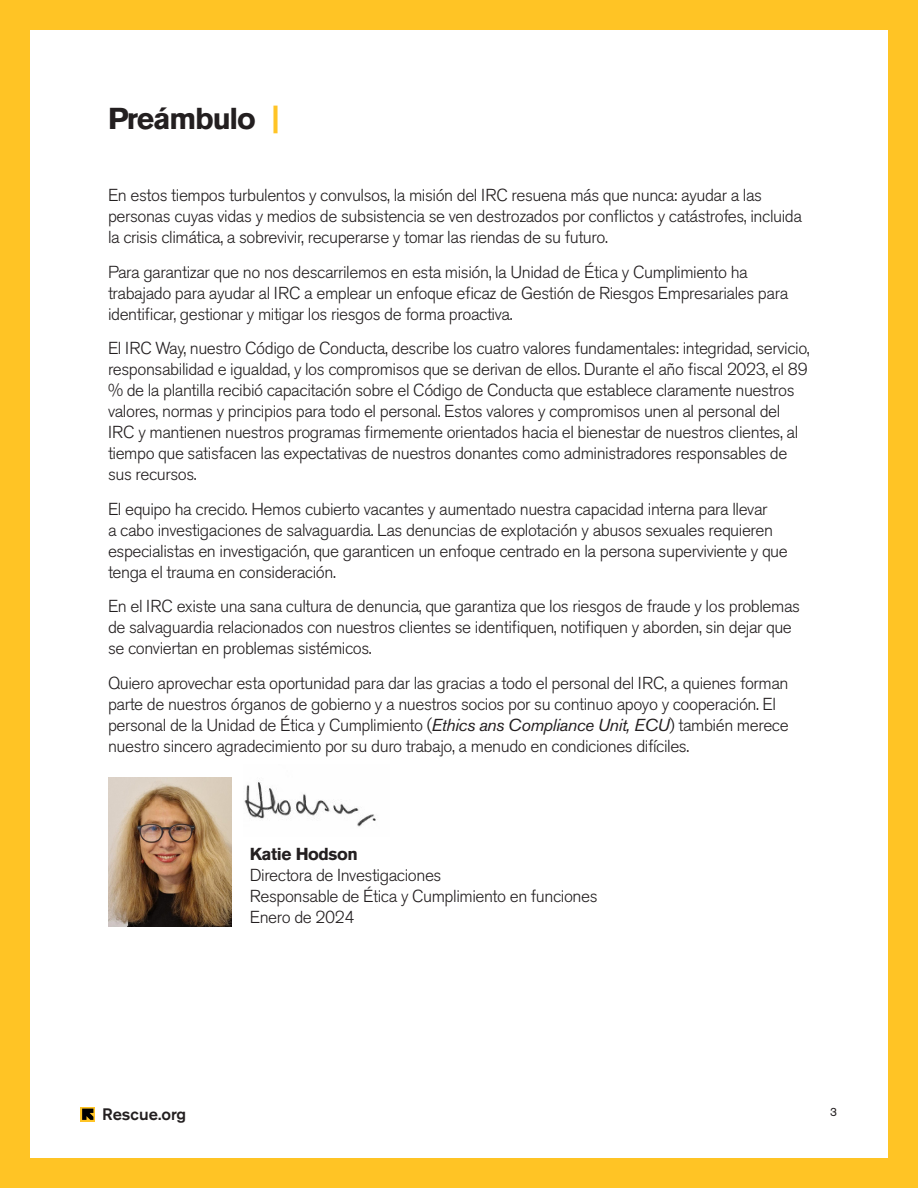
<style>
.page{position:relative;width:918px;height:1188px;background:#fff}
.page>*{position:absolute;margin:0;border:0;box-sizing:border-box;transform-origin:0 0}
.Page_Title{font:700 30px "Akzidenz Grotesk Std";letter-spacing:-.04em;color:#231f20}
.Body{font:300 17.25px/21px "Akzidenz Grotesk Std";letter-spacing:-.025em;color:#231f20}
.Body-2{font:700 17.25px "Akzidenz Grotesk Std";letter-spacing:-.025em;color:#231f20}
.t1{font:500 16.5px "Akzidenz Grotesk Std";color:#231f20}
.t2{font:12px "Akzidenz Grotesk Std";color:#231f20}
.s1{color:#ffc425}
.s2{font-weight:400;font-style:italic}
</style>
<div class="page">
<svg style="left:81px;top:1107px;width:14px;height:15px"></svg>
<svg style="left:82px;top:1109px;width:11px;height:11px"></svg>
<div style="left:0;top:0;width:918px;height:1188px;border:30px solid #ffc425"></div>
<img style="left:108px;top:778px;width:123px;height:149px">
<img style="left:244px;top:780px;width:132px;height:47px">
<p class="Page_Title" style="left:108px;top:101px;width:173px">Preámbulo <span class="s1">|</span></p>
<p class="Body" style="left:108px;top:185px;width:696px">En estos tiempos turbulentos y convulsos, la misión del IRC resuena más que nunca: ayudar a las personas cuyas vidas y medios de subsistencia se ven destrozados por conflictos y catástrofes, incluida la crisis climática, a sobrevivir, recuperarse y tomar las riendas de su futuro.</p>
<p class="Body" style="left:108px;top:262px;width:682px">Para garantizar que no nos descarrilemos en esta misión, la Unidad de Ética y Cumplimiento ha trabajado para ayudar al IRC a emplear un enfoque eficaz de Gestión de Riesgos Empresariales para identificar, gestionar y mitigar los riesgos de forma proactiva.</p>
<p class="Body" style="left:108px;top:338px;width:703px">El IRC Way, nuestro Código de Conducta, describe los cuatro valores fundamentales: integridad, servicio, responsabilidad e igualdad, y los compromisos que se derivan de ellos. Durante el año fiscal 2023, el 89 % de la plantilla recibió capacitación sobre el Código de Conducta que establece claramente nuestros valores, normas y principios para todo el personal. Estos valores y compromisos unen al personal del IRC y mantienen nuestros programas firmemente orientados hacia el bienestar de nuestros clientes, al tiempo que satisfacen las expectativas de nuestros donantes como administradores responsables de sus recursos.</p>
<p class="Body" style="left:108px;top:499px;width:681px">El equipo ha crecido. Hemos cubierto vacantes y aumentado nuestra capacidad interna para llevar<br>a cabo investigaciones de salvaguardia. Las denuncias de explotación y abusos sexuales requieren especialistas en investigación, que garanticen un enfoque centrado en la persona superviviente y que tenga el trauma en consideración.</p>
<p class="Body" style="left:108px;top:596px;width:694px">En el IRC existe una sana cultura de denuncia, que garantiza que los riesgos de fraude y los problemas de salvaguardia relacionados con nuestros clientes se identifiquen, notifiquen y aborden, sin dejar que se conviertan en problemas sistémicos.</p>
<p class="Body" style="left:108px;top:673px;width:682px">Quiero aprovechar esta oportunidad para dar las gracias a todo el personal del IRC, a quienes forman parte de nuestros órganos de gobierno y a nuestros socios por su continuo apoyo y cooperación. El personal de la Unidad de Ética y Cumplimiento (<span class="s2">Ethics ans Compliance Unit, ECU</span>) también merece nuestro sincero agradecimiento por su duro trabajo, a menudo en condiciones difíciles.</p>
<p class="Body-2" style="left:250px;top:844px;width:110px">Katie Hodson</p>
<p class="Body" style="left:250px;top:865px;width:193px">Directora de Investigaciones</p>
<p class="Body" style="left:250px;top:886px;width:349px">Responsable de Ética y Cumplimiento en funciones</p>
<p class="Body" style="left:250px;top:907px;width:106px">Enero de 2024</p>
<p class="t1" style="left:102px;top:1104px;width:86px">Rescue.org</p>
<p class="t2" style="left:830px;top:1105px;width:8px">3</p>
</div>
